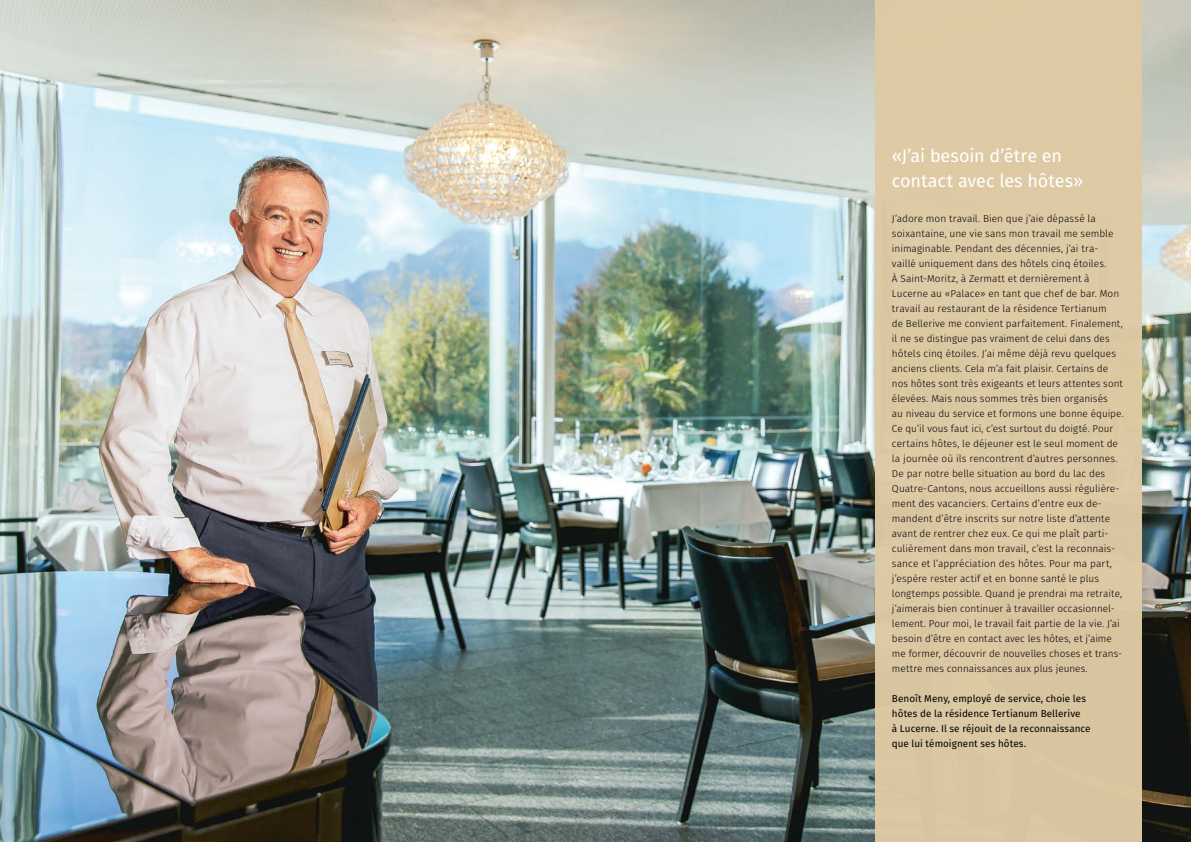
<style>
.page{position:relative;width:1191px;height:842px;background:#fff}
.page>*{position:absolute;margin:0;border:0;box-sizing:border-box;transform-origin:0 0}
.t1{font:18px/25px "Fira Sans";letter-spacing:-.005em;color:#fff}
.t2{font:300 10px/15px "Fira Sans";color:#000}
.t3{font:10px/15px "Fira Sans";color:#000}
</style>
<div class="page">
<img style="left:0;top:0;width:1191px;height:842px">
<div style="left:875px;top:0;width:266px;height:842px;background:#ddc9a3"></div>
<h1 class="t1" style="left:892px;top:142px;width:193px">«J’ai besoin d’être en contact avec les hôtes»</h1>
<p class="t2" style="left:892px;top:211px;width:233px">J’adore mon travail. Bien que j’aie dépassé la soixantaine, une vie sans mon travail me semble inimaginable. Pendant des décennies, j’ai tra-<br>vaillé uniquement dans des hôtels cinq étoiles.<br>À Saint-Moritz, à Zermatt et dernièrement à Lucerne au «Palace» en tant que chef de bar. Mon travail au restaurant de la résidence Tertianum<br>de Bellerive me convient parfaitement. Finalement, il ne se distingue pas vraiment de celui dans des hôtels cinq étoiles. J’ai même déjà revu quelques anciens clients. Cela m’a fait plaisir. Certains de nos hôtes sont très exigeants et leurs attentes sont élevées. Mais nous sommes très bien organisés<br>au niveau du service et formons une bonne équipe.<br>Ce qu’il vous faut ici, c’est surtout du doigté. Pour certains hôtes, le déjeuner est le seul moment de la journée où ils rencontrent d’autres personnes.<br>De par notre belle situation au bord du lac des Quatre-Cantons, nous accueillons aussi régulière&shy;ment des vacanciers. Certains d’entre eux de&shy;mandent d’être inscrits sur notre liste d’attente avant de rentrer chez eux. Ce qui me plaît parti&shy;culièrement dans mon travail, c’est la reconnais&shy;sance et l’appréciation des hôtes. Pour ma part, j’espère rester actif et en bonne santé le plus longtemps possible. Quand je prendrai ma retraite, j’aimerais bien continuer à travailler occasionnel&shy;lement. Pour moi, le travail fait partie de la vie. J’ai besoin d’être en contact avec les hôtes, et j’aime me former, découvrir de nouvelles choses et trans&shy;mettre mes connaissances aux plus jeunes.</p>
<p class="t3" style="left:892px;top:690px;width:200px">Benoît Meny, employé de service, choie les hôtes de la résidence Tertianum Bellerive<br>à Lucerne. Il se réjouit de la reconnaissance que lui témoignent ses hôtes.</p>
</div>
